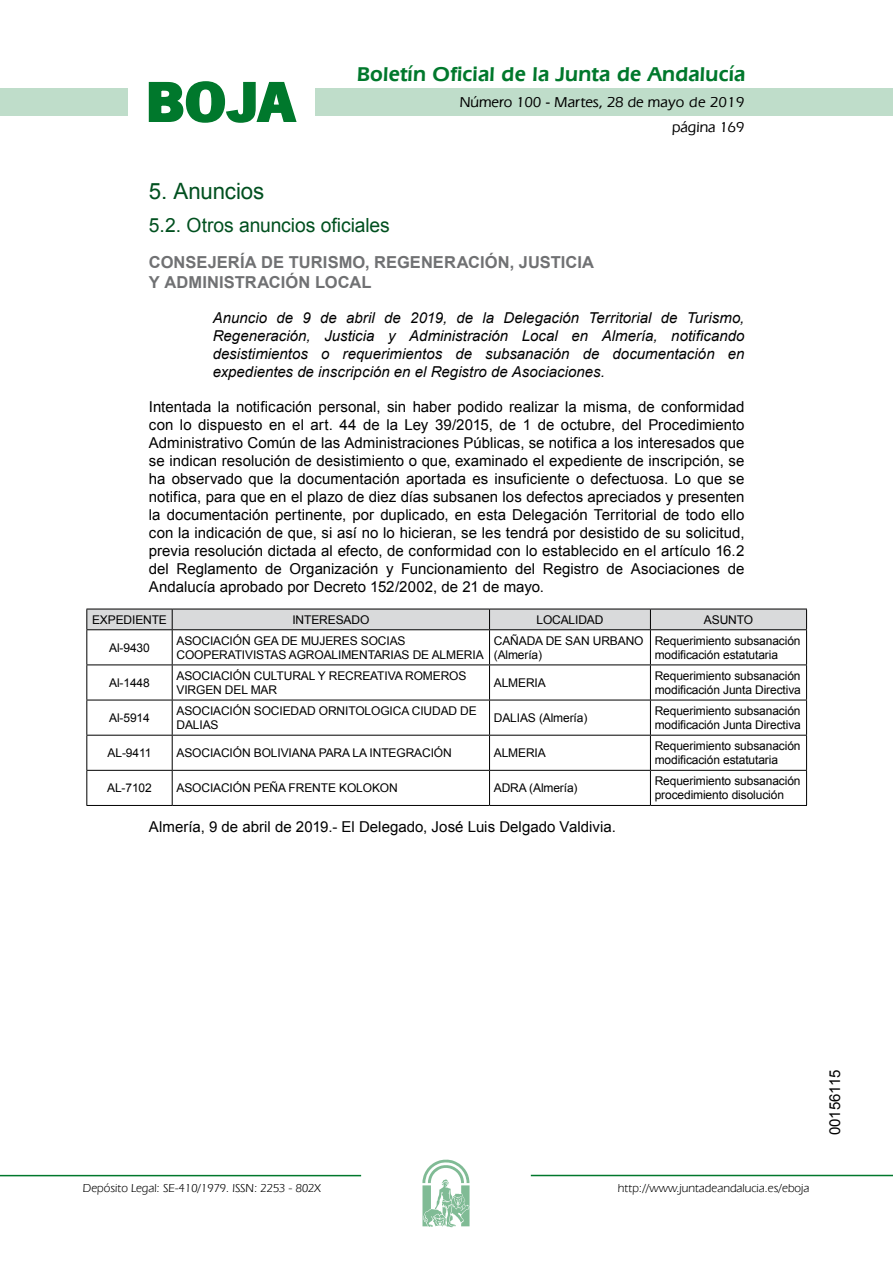
<style>
.page{position:relative;width:893px;height:1263px;background:#fff}
.page>*{position:absolute;margin:0;border:0;box-sizing:border-box;transform-origin:0 0}
.t1{font:700 57.75px "News Got T";color:#00782c;scale:1.14 1}
.t2{font:22.5px "Arial";letter-spacing:-.005em;color:#00501f}
.t3{font:600 21px "Eras IT Cby BT";letter-spacing:.01em;color:#00782c}
.t4{font:19.5px "Arial";letter-spacing:-.005em;color:#00501f}
.t5{font:700 16.5px/19.5px "Arial";letter-spacing:.005em;color:#707173}
.t6{font:15px/18px "Arial";color:#000;text-align:justify}
.t7{font:italic 15px/18px "Arial";color:#000;text-align:justify}
.t8{font:500 15px/24.5px "Eras IT Cby BT";color:#000;text-align:right}
.t9{font:12px/14.4px "Arial";letter-spacing:-.01em;color:#000}
.t10{font:12px "Eras IT Cby BT";color:#000}
</style>
<div class="page">
<div style="left:315px;top:88px;width:577px;height:28px;background:#bfddca"></div>
<div style="left:0;top:88px;width:128px;height:28px;background:#bfddca"></div>
<hr style="left:0;top:1175px;width:361px;height:1px;background:#00782c">
<svg style="left:422px;top:1159px;width:47px;height:68px"></svg>
<hr style="left:531px;top:1175px;width:361px;height:1px;background:#00782c">
<svg style="left:148px;top:81px;width:149px;height:42px"></svg>
<div style="left:86px;top:609px;width:721px;height:20px;background:#d9dadb"></div>
<hr style="left:86px;top:629px;width:86px;height:1px;background:#000">
<hr style="left:86px;top:630px;width:1px;height:35px;background:#000">
<hr style="left:172px;top:629px;width:317px;height:1px;background:#000">
<hr style="left:172px;top:630px;width:1px;height:35px;background:#000">
<hr style="left:489px;top:629px;width:161px;height:1px;background:#000">
<hr style="left:489px;top:630px;width:1px;height:35px;background:#000">
<hr style="left:650px;top:629px;width:157px;height:1px;background:#000">
<hr style="left:650px;top:630px;width:1px;height:35px;background:#000">
<hr style="left:806px;top:630px;width:1px;height:35px;background:#000">
<hr style="left:86px;top:665px;width:86px;height:1px;background:#000">
<hr style="left:86px;top:665px;width:1px;height:35px;background:#000">
<hr style="left:172px;top:665px;width:317px;height:1px;background:#000">
<hr style="left:172px;top:665px;width:1px;height:35px;background:#000">
<hr style="left:489px;top:665px;width:161px;height:1px;background:#000">
<hr style="left:489px;top:665px;width:1px;height:35px;background:#000">
<hr style="left:650px;top:665px;width:157px;height:1px;background:#000">
<hr style="left:650px;top:665px;width:1px;height:35px;background:#000">
<hr style="left:806px;top:665px;width:1px;height:35px;background:#000">
<hr style="left:86px;top:700px;width:86px;height:1px;background:#000">
<hr style="left:86px;top:700px;width:1px;height:35px;background:#000">
<hr style="left:172px;top:700px;width:317px;height:1px;background:#000">
<hr style="left:172px;top:700px;width:1px;height:35px;background:#000">
<hr style="left:489px;top:700px;width:161px;height:1px;background:#000">
<hr style="left:489px;top:700px;width:1px;height:35px;background:#000">
<hr style="left:650px;top:700px;width:157px;height:1px;background:#000">
<hr style="left:650px;top:700px;width:1px;height:35px;background:#000">
<hr style="left:806px;top:700px;width:1px;height:35px;background:#000">
<hr style="left:86px;top:735px;width:86px;height:1px;background:#000">
<hr style="left:86px;top:736px;width:1px;height:34px;background:#000">
<hr style="left:172px;top:735px;width:317px;height:1px;background:#000">
<hr style="left:172px;top:736px;width:1px;height:34px;background:#000">
<hr style="left:489px;top:735px;width:161px;height:1px;background:#000">
<hr style="left:489px;top:736px;width:1px;height:34px;background:#000">
<hr style="left:650px;top:735px;width:157px;height:1px;background:#000">
<hr style="left:650px;top:736px;width:1px;height:34px;background:#000">
<hr style="left:806px;top:736px;width:1px;height:34px;background:#000">
<hr style="left:86px;top:770px;width:86px;height:1px;background:#000">
<hr style="left:86px;top:771px;width:1px;height:34px;background:#000">
<hr style="left:172px;top:770px;width:317px;height:1px;background:#000">
<hr style="left:172px;top:771px;width:1px;height:34px;background:#000">
<hr style="left:489px;top:770px;width:161px;height:1px;background:#000">
<hr style="left:489px;top:771px;width:1px;height:34px;background:#000">
<hr style="left:650px;top:770px;width:157px;height:1px;background:#000">
<hr style="left:650px;top:771px;width:1px;height:34px;background:#000">
<hr style="left:806px;top:771px;width:1px;height:34px;background:#000">
<hr style="left:86px;top:805px;width:86px;height:1px;background:#000">
<hr style="left:172px;top:805px;width:317px;height:1px;background:#000">
<hr style="left:489px;top:805px;width:161px;height:1px;background:#000">
<hr style="left:650px;top:805px;width:157px;height:1px;background:#000">
<h1 class="t1" style="left:145px;top:68px;width:133px">BOJA</h1>
<h3 class="t3" style="left:357px;top:62px;width:390px">Boletín Oficial de la Junta de Andalucía</h3>
<p class="t8" style="left:460px;top:90px;width:286px">Número 100 - Martes, 28 de mayo de 2019 página 169</p>
<h2 class="t2" style="left:149px;top:177px;width:117px">5. Anuncios</h2>
<h3 class="t4" style="left:149px;top:212px;width:242px">5.2. Otros anuncios oficiales</h3>
<p class="t5" style="left:149px;top:253px;width:447px">CONSEJERÍA DE TURISMO, REGENERACIÓN, JUSTICIA<br>Y ADMINISTRACIÓN LOCAL</p>
<p class="t7" style="left:213px;top:309px;width:533px">Anuncio de 9 de abril de 2019, de la Delegación Territorial de Turismo, Regeneración, Justicia y Administración Local en Almería, notificando desistimientos o requerimientos de subsanación de documentación en expedientes de inscripción en el Registro de Asociaciones.</p>
<p class="t6" style="left:149px;top:398px;width:597px">Intentada la notificación personal, sin haber podido realizar la misma, de conformidad con lo dispuesto en el art. 44 de la Ley 39/2015, de 1 de octubre, del Procedimiento Administrativo Común de las Administraciones Públicas, se notifica a los interesados que se indican resolución de desistimiento o que, examinado el expediente de inscripción, se ha observado que la documentación aportada es insuficiente o defectuosa. Lo que se notifica, para que en el plazo de diez días subsanen los defectos apreciados y presenten la documentación pertinente, por duplicado, en esta Delegación Territorial de todo ello con la indicación de que, si así no lo hicieran, se les tendrá por desistido de su solicitud, previa resolución dictada al efecto, de conformidad con lo establecido en el artículo 16.2 del Reglamento de Organización y Funcionamiento del Registro de Asociaciones de Andalucía aprobado por Decreto 152/2002, de 21 de mayo.</p>
<p class="t9" style="left:92px;top:612px;width:76px">EXPEDIENTE</p>
<p class="t9" style="left:292px;top:612px;width:78px">INTERESADO</p>
<p class="t9" style="left:536px;top:612px;width:69px">LOCALIDAD</p>
<p class="t9" style="left:704px;top:612px;width:51px">ASUNTO</p>
<p class="t9" style="left:109px;top:640px;width:42px">Al-9430</p>
<p class="t9" style="left:176px;top:633px;width:309px">ASOCIACIÓN GEA DE MUJERES SOCIAS<br>COOPERATIVISTAS AGROALIMENTARIAS DE ALMERIA</p>
<p class="t9" style="left:494px;top:633px;width:151px">CAÑADA DE SAN URBANO (Almería)</p>
<p class="t9" style="left:654px;top:633px;width:147px">Requerimiento subsanación modificación estatutaria</p>
<p class="t9" style="left:109px;top:676px;width:42px">Al-1448</p>
<p class="t9" style="left:176px;top:668px;width:291px">ASOCIACIÓN CULTURAL Y RECREATIVA ROMEROS<br>VIRGEN DEL MAR</p>
<p class="t9" style="left:494px;top:676px;width:53px">ALMERIA</p>
<p class="t9" style="left:654px;top:668px;width:148px">Requerimiento subsanación modificación Junta Directiva</p>
<p class="t9" style="left:109px;top:711px;width:42px">Al-5914</p>
<p class="t9" style="left:176px;top:704px;width:302px">ASOCIACIÓN SOCIEDAD ORNITOLOGICA CIUDAD DE<br>DALIAS</p>
<p class="t9" style="left:494px;top:711px;width:95px">DALIAS (Almería)</p>
<p class="t9" style="left:654px;top:704px;width:148px">Requerimiento subsanación modificación Junta Directiva</p>
<p class="t9" style="left:108px;top:746px;width:45px">AL-9411</p>
<p class="t9" style="left:176px;top:746px;width:277px">ASOCIACIÓN BOLIVIANA PARA LA INTEGRACIÓN</p>
<p class="t9" style="left:494px;top:746px;width:53px">ALMERIA</p>
<p class="t9" style="left:654px;top:739px;width:147px">Requerimiento subsanación modificación estatutaria</p>
<p class="t9" style="left:107px;top:781px;width:46px">AL-7102</p>
<p class="t9" style="left:176px;top:781px;width:223px">ASOCIACIÓN PEÑA FRENTE KOLOKON</p>
<p class="t9" style="left:494px;top:781px;width:85px">ADRA (Almería)</p>
<p class="t9" style="left:654px;top:774px;width:147px">Requerimiento subsanación procedimiento disolución</p>
<p class="t6" style="left:149px;top:818px;width:468px">Almería, 9 de abril de 2019.- El Delegado, José Luis Delgado Valdivia.</p>
<p class="t10" style="left:83px;top:1181px;width:239px">Depósito Legal: SE-410/1979. ISSN: 2253 - 802X</p>
<p class="t10" style="left:618px;top:1181px;width:193px">http://www.juntadeandalucia.es/eboja</p>
<p class="t6" style="left:826px;top:1135px;width:67px;rotate:-90deg">00156115</p>
</div>
